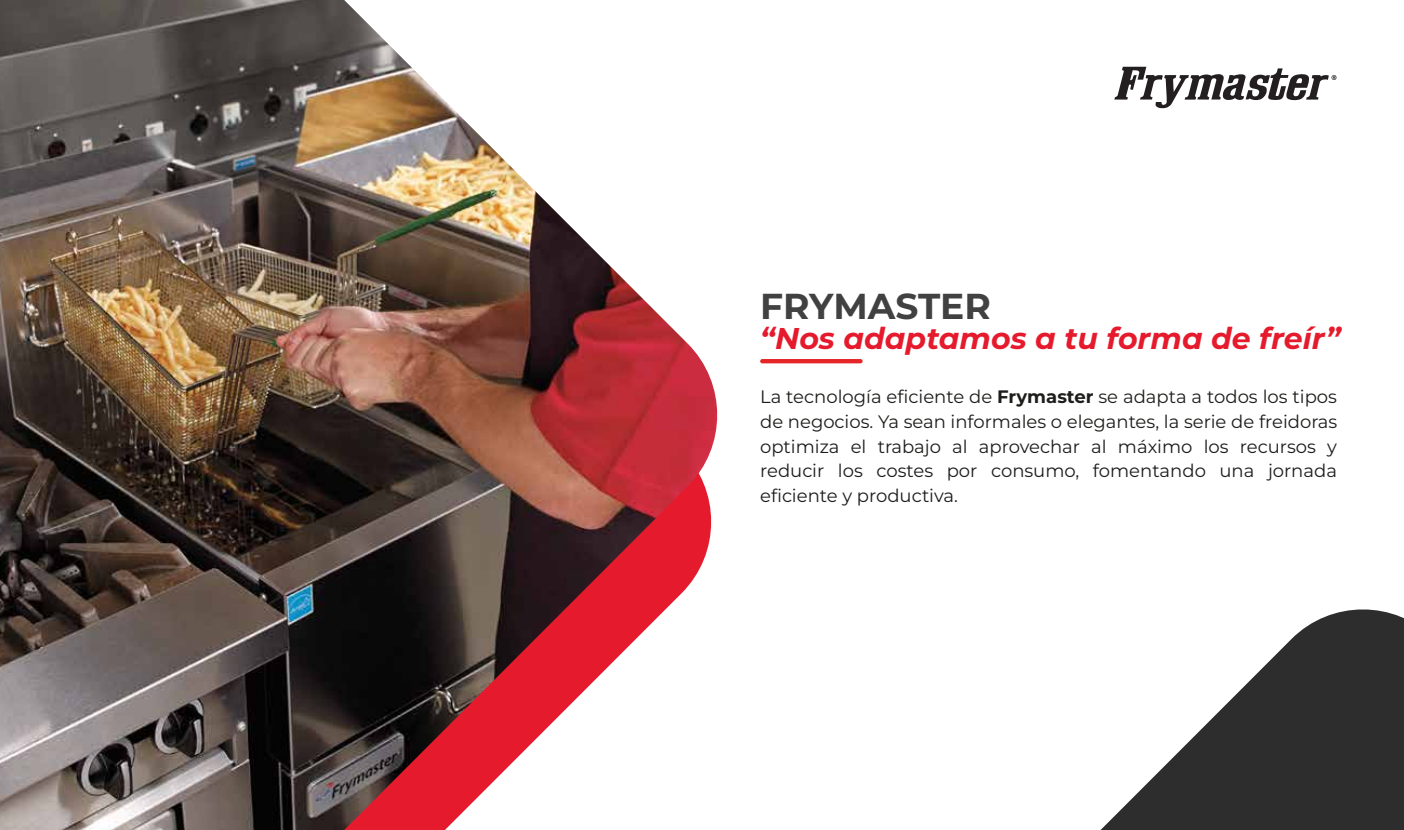
<style>
.page{position:relative;width:1404px;height:830px;background:#fff}
.page>*{position:absolute;margin:0;border:0;box-sizing:border-box;transform-origin:0 0}
.t1{font:700 36px "Montserrat";color:#414142}
.t2{font:italic 700 30px "Montserrat";color:#e51b2d}
.t3{font:18px/24.8px "Montserrat";color:#1d1d1b;text-align:justify}
.s1{font-weight:700}
</style>
<div class="page">
<hr style="left:760px;top:359px;width:102px;height:4px;background:#e52629;border-radius:2px">
<svg style="left:1101px;top:609px;width:302px;height:220px;fill:#2d2d2e"></svg>
<img style="left:0;top:0;width:718px;height:829px">
<svg style="left:1114px;top:67px;width:222px;height:41px"></svg>
<h1 class="t1" style="left:760px;top:282px;width:232px">FRYMASTER</h1>
<h2 class="t2" style="left:760px;top:318px;width:582px">“Nos adaptamos a tu forma de freír”</h2>
<p class="t3" style="left:760px;top:383px;width:578px">La tecnología eficiente de <span class="s1">Frymaster</span> se adapta a todos los tipos de negocios. Ya sean informales o elegantes, la serie de freidoras optimiza el trabajo al aprovechar al máximo los recursos y reducir los costes por consumo, fomentando una jornada eficiente y productiva.</p>
</div>
